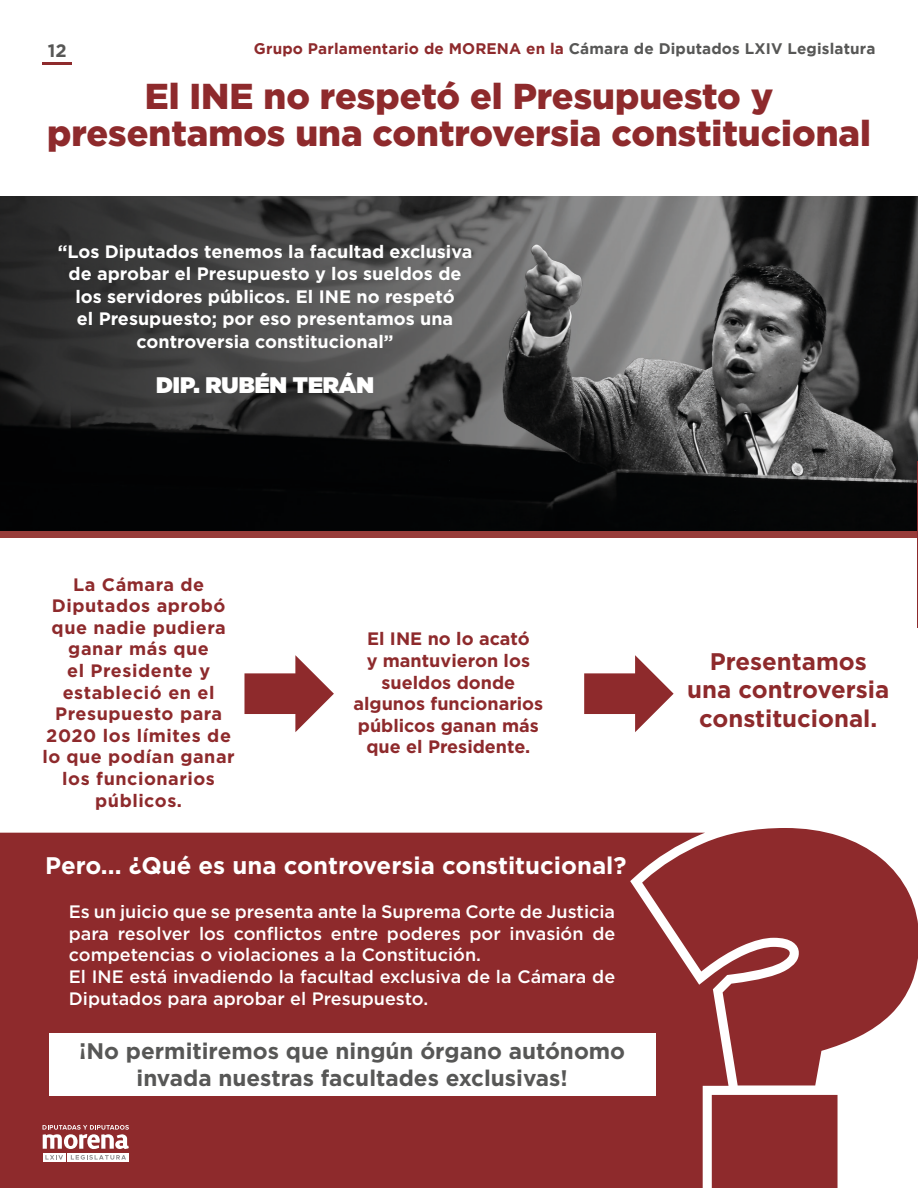
<style>
.page{position:relative;width:918px;height:1188px;background:#fff}
.page>*{position:absolute;margin:0;border:0;box-sizing:border-box;transform-origin:0 0}
.portadacintillo{font:900 36px/37.5px "Gotham";color:#8e2a2c;text-align:center}
.t1{font:700 24px "Gotham";color:#fff}
.t2{font:700 24px/28.8px "Gotham";color:#8e2a2c;text-align:center}
.t3{font:700 22.5px/27px "Gotham";color:#575756;text-align:center}
.portadacintillo-2{font:900 22.5px "Gotham";color:#fff}
.t4{font:500 18px/21.6px "Gotham";color:#fff;text-align:justify}
.t5{font:700 18px/22.5px "Gotham";color:#fff;text-align:center}
.t6{font:700 18px/21.6px "Gotham";letter-spacing:.03em;color:#8e2a2c;text-align:center}
.t7{font:700 18px/21.6px "Gotham";color:#8e2a2c;text-align:center}
.t8{font:700 18px "Gotham";color:#575756}
.t9{font:700 15.3px "Gotham";letter-spacing:.01em;color:#575756}
.s1{color:#8e2a2c}
</style>
<div class="page">
<hr style="left:43px;top:63px;width:29px;height:2px;background:#8e2a2c">
<svg style="left:642px;top:828px;width:276px;height:360px;fill:#8e2a2c"></svg>
<div style="left:0;top:833px;width:790px;height:355px;background:#8e2a2c"></div>
<img style="left:0;top:197px;width:918px;height:334px">
<div style="left:0;top:531px;width:918px;height:6px;background:#973c39"></div>
<svg style="left:244px;top:655px;width:90px;height:77px"></svg>
<svg style="left:584px;top:655px;width:90px;height:77px"></svg>
<div style="left:49px;top:1033px;width:606px;height:63px;background:#fff"></div>
<div style="left:43px;top:1153px;width:23px;height:8px;background:#fff"></div>
<div style="left:68px;top:1153px;width:61px;height:8px;background:#fff"></div>
<svg style="left:45px;top:1155px;width:18px;height:5px"></svg>
<svg style="left:71px;top:1155px;width:55px;height:5px"></svg>
<svg style="left:43px;top:1125px;width:86px;height:24px"></svg>
<hr style="left:917px;top:461px;width:1px;height:167px;background:#8e2a2c">
<p class="t8" style="left:48px;top:39px;width:20px">12</p>
<p class="t9" style="left:254px;top:39px;width:623px"><span class="s1">Grupo Parlamentario de MORENA en la</span> Cámara de Diputados LXIV Legislatura</p>
<p class="portadacintillo" style="left:47px;top:77px;width:825px">El INE no respetó el Presupuesto y presentamos una controversia constitucional</p>
<p class="t5" style="left:58px;top:240px;width:416px">“Los Diputados tenemos la facultad exclusiva de aprobar el Presupuesto y los sueldos de los servidores públicos. El INE no respetó<br>el Presupuesto; por eso presentamos una controversia constitucional”</p>
<p class="portadacintillo-2" style="left:156px;top:369px;width:220px">DIP. RUBÉN TERÁN</p>
<p class="t6" style="left:43px;top:573px;width:194px">La Cámara de<br>Diputados aprobó que nadie pudiera ganar más que<br>el Presidente y estableció en el<br>Presupuesto para<br>2020 los límites de lo que podían ganar los funcionarios públicos.</p>
<p class="t7" style="left:353px;top:628px;width:191px">El INE no lo acató<br>y mantuvieron los sueldos donde algunos funcionarios públicos ganan más que el Presidente.</p>
<p class="t1" style="left:45px;top:850px;width:583px">Pero... ¿Qué es una controversia constitucional?</p>
<p class="t4" style="left:69px;top:901px;width:548px">Es un juicio que se presenta ante la Suprema Corte de Justicia para resolver los conflictos entre poderes por invasión de competencias o violaciones a la Constitución.</p>
<p class="t4" style="left:69px;top:966px;width:548px">El INE está invadiendo la facultad exclusiva de la Cámara de<br>Diputados para aprobar el Presupuesto.</p>
<p class="t3" style="left:79px;top:1037px;width:548px">¡No permitiremos que ningún órgano autónomo invada nuestras facultades exclusivas!</p>
<p class="t2" style="left:687px;top:647px;width:204px">Presentamos una controversia constitucional.</p>
</div>
